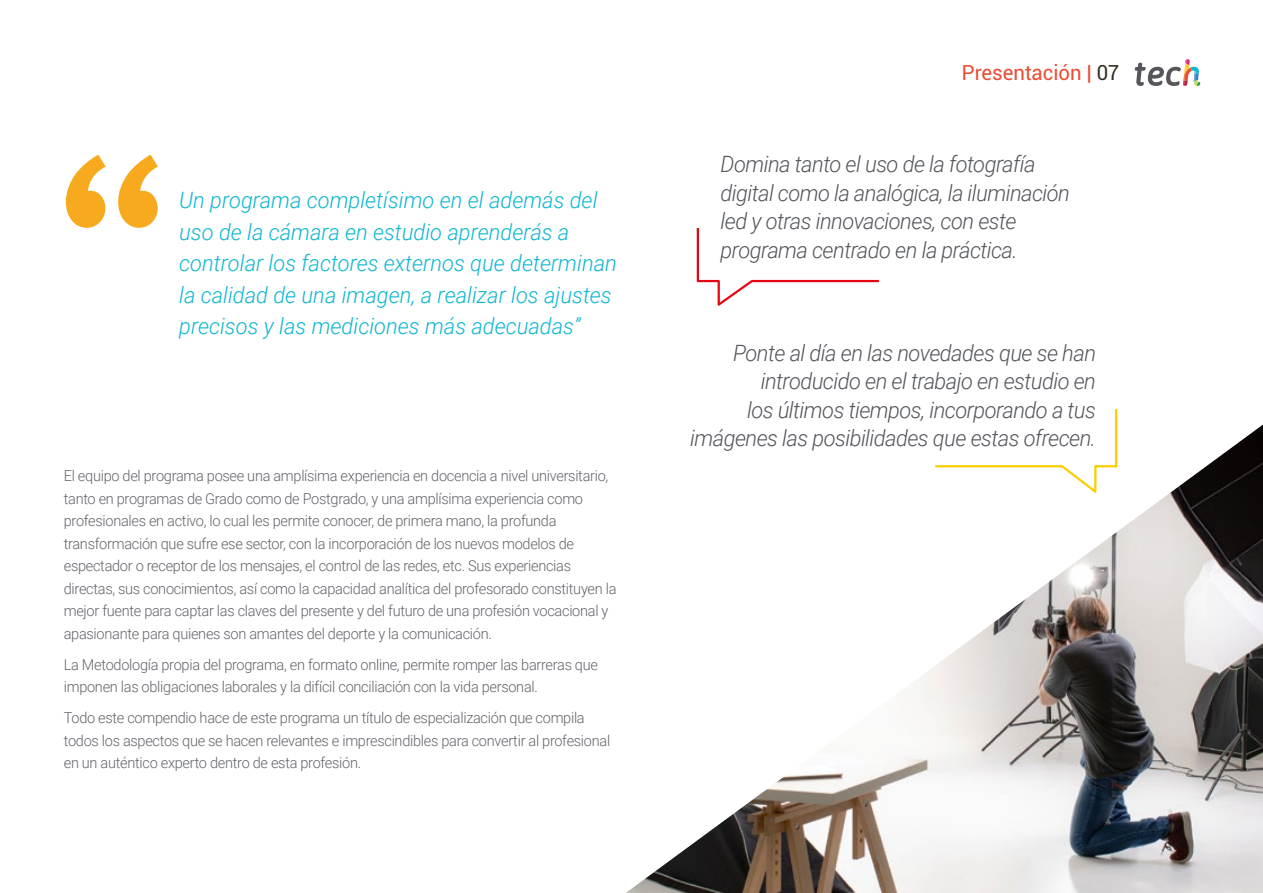
<style>
.page{position:relative;width:1263px;height:893px;background:#fff}
.page>*{position:absolute;margin:0;border:0;box-sizing:border-box;transform-origin:0 0}
.t1{font:italic 300 22.5px/28.5px "Roboto";letter-spacing:-.025em;color:#52555b}
.t2{font:italic 300 22.5px/31.5px "Roboto";color:#0fb6cf}
.t3{font:21px "Roboto";color:#e94d35}
.t4{font:300 15px/22.5px "Roboto";letter-spacing:-.02em;color:#61646a}
.s1{color:#312e20}
</style>
<div class="page">
<svg style="left:1135px;top:59px;width:65px;height:27px"></svg>
<img style="left:626px;top:425px;width:637px;height:468px">
<svg style="left:66px;top:155px;width:92px;height:73px"></svg>
<svg style="left:696px;top:228px;width:183px;height:78px"></svg>
<svg style="left:933px;top:409px;width:185px;height:87px"></svg>
<h1 class="t2" style="left:179px;top:184px;width:439px">Un programa completísimo en el además del uso de la cámara en estudio aprenderás a controlar los factores externos que determinan la calidad de una imagen, a realizar los ajustes precisos y las mediciones más adecuadas”</h1>
<p class="t4" style="left:64px;top:464px;width:554px">El equipo del programa posee una amplísima experiencia en docencia a nivel universitario, tanto en programas de Grado como de Postgrado, y una amplísima experiencia como profesionales en activo, lo cual les permite conocer, de primera mano, la profunda transformación que sufre ese sector, con la incorporación de los nuevos modelos de espectador o receptor de los mensajes, el control de las redes, etc. Sus experiencias directas, sus conocimientos, así como la capacidad analítica del profesorado constituyen la mejor fuente para captar las claves del presente y del futuro de una profesión vocacional y apasionante para quienes son amantes del deporte y la comunicación.</p>
<p class="t4" style="left:64px;top:652px;width:536px">La Metodología propia del programa, en formato online, permite romper las barreras que imponen las obligaciones laborales y la difícil conciliación con la vida personal.</p>
<p class="t4" style="left:64px;top:706px;width:548px">Todo este compendio hace de este programa un título de especialización que compila todos los aspectos que se hacen relevantes e imprescindibles para convertir al profesional en un auténtico experto dentro de esta profesión.</p>
<h2 class="t3" style="left:962px;top:58px;width:159px">Presentación | <span class="s1">07</span></h2>
<h1 class="t1" style="left:721px;top:149px;width:351px">Domina tanto el uso de la fotografía digital como la analógica, la iluminación led y otras innovaciones, con este programa centrado en la práctica.</h1>
<h1 class="t1" style="left:690px;top:337px;width:407px;text-align:right">Ponte al día en las novedades que se han introducido en el trabajo en estudio en<br>los últimos tiempos, incorporando a tus imágenes las posibilidades que estas ofrecen.</h1>
</div>
